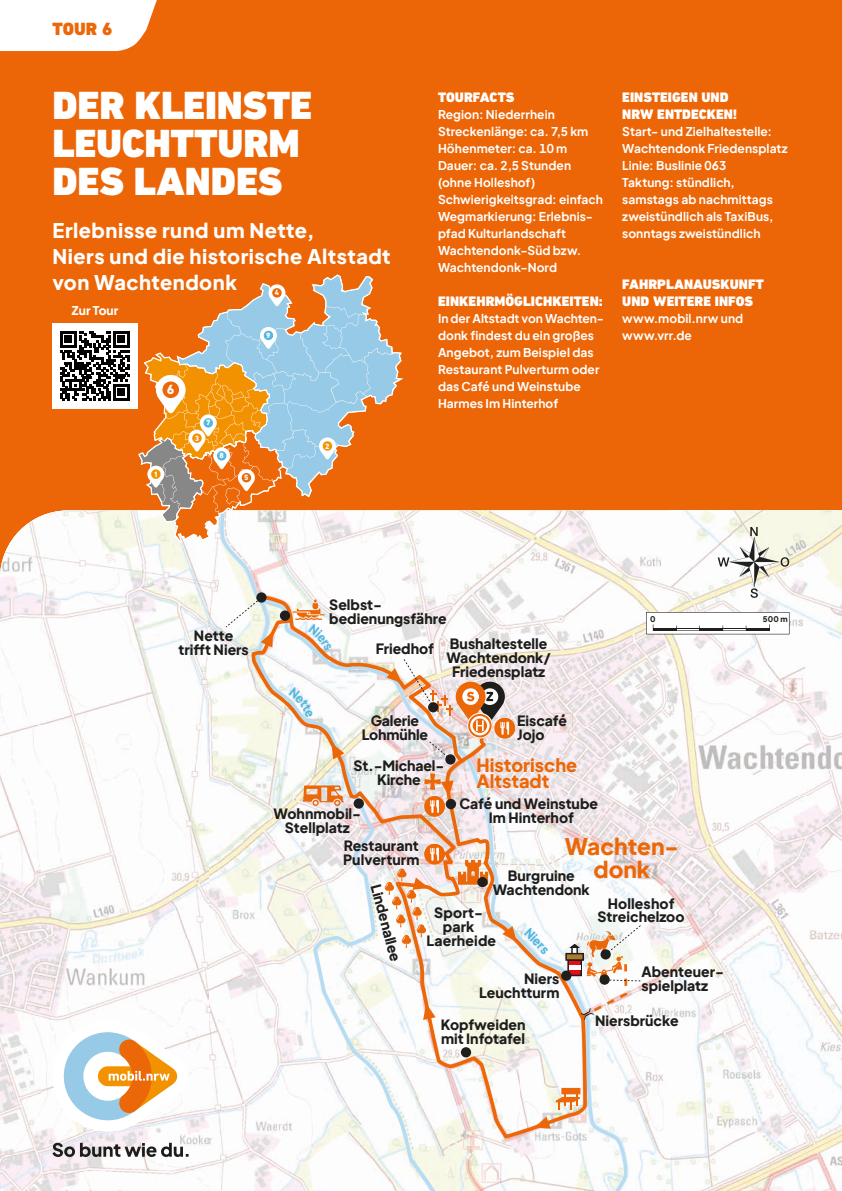
<style>
.page{position:relative;width:842px;height:1191px;background:#fff}
.page>*{position:absolute;margin:0;border:0;box-sizing:border-box;transform-origin:0 0}
.t1{font:900 40px/38px "DIN Next LT Pro";letter-spacing:-.005em;color:#fff}
.t2{font:800 22.6px/23.5px "Plus Jakarta Sans";color:#ec6708;text-align:center}
.t3{font:800 20px/26px "Plus Jakarta Sans";letter-spacing:.025em;color:#fff}
.t4{font:800 18.1px/15.8px "Plus Jakarta Sans";color:#ec6708}
.t5{font:900 18px "DIN Next LT Pro";color:#ec6708}
.t6{font:800 14px/14px "Plus Jakarta Sans";color:#1d1d1b;text-align:center}
.t7{font:900 14px/17px "DIN Next LT Pro";letter-spacing:.005em;color:#fff}
.t8{font:800 13.5px "DIN Next LT Pro";color:#fff}
.t9{font:800 12.7px "Plus Jakarta Sans";color:#50b6e0;scale:.9 1}
.t10{font:700 12px/17px "Plus Jakarta Sans";letter-spacing:.005em;color:#fff}
.t11{font:800 12px "Plus Jakarta Sans";letter-spacing:.01em;color:#fff}
.t12{font:800 7.8px "Plus Jakarta Sans";color:#1f1f1d}
.t13{font:800 7.7px "DIN Next LT Pro";color:#fff}
</style>
<div class="page">
<div style="left:0;top:0;width:842px;height:510px;background:#ec6608"></div>
<img style="left:628px;top:510px;width:42px;height:102px">
<img style="left:670px;top:510px;width:172px;height:681px">
<img style="left:628px;top:621px;width:43px;height:32px">
<img style="left:628px;top:653px;width:43px;height:36px">
<img style="left:628px;top:689px;width:43px;height:36px">
<img style="left:628px;top:725px;width:43px;height:36px">
<img style="left:628px;top:761px;width:43px;height:179px">
<img style="left:651px;top:940px;width:20px;height:35px">
<img style="left:628px;top:975px;width:43px;height:180px">
<img style="left:628px;top:1155px;width:43px;height:36px">
<img style="left:0;top:510px;width:208px;height:681px">
<img style="left:208px;top:542px;width:12px;height:645px">
<svg style="left:220px;top:510px;width:408px;height:681px"></svg>
<svg style="left:256px;top:1138px;width:188px;height:53px"></svg>
<svg style="left:252px;top:594px;width:335px;height:544px"></svg>
<svg style="left:502px;top:926px;width:15px;height:16px"></svg>
<svg style="left:534px;top:1116px;width:17px;height:12px"></svg>
<svg style="left:423px;top:1003px;width:13px;height:17px"></svg>
<svg style="left:331px;top:743px;width:13px;height:16px"></svg>
<svg style="left:226px;top:598px;width:47px;height:49px"></svg>
<svg style="left:556px;top:1087px;width:24px;height:22px"></svg>
<div style="left:256px;top:592px;width:11px;height:10px;background:#1f1f1d;border-radius:50%"></div>
<div style="left:445px;top:754px;width:11px;height:10px;background:#1f1f1d;border-radius:50%"></div>
<svg style="left:446px;top:799px;width:10px;height:10px"></svg>
<div style="left:280px;top:610px;width:10px;height:11px;background:#1f1f1d;border-radius:50%"></div>
<svg style="left:303px;top:785px;width:40px;height:21px"></svg>
<div style="left:354px;top:798px;width:10px;height:10px;background:#1f1f1d;border-radius:50%"></div>
<svg style="left:561px;top:970px;width:10px;height:10px"></svg>
<div style="left:461px;top:1047px;width:10px;height:10px;background:#1f1f1d;border-radius:50%"></div>
<svg style="left:458px;top:860px;width:30px;height:24px"></svg>
<svg style="left:565px;top:925px;width:76px;height:94px"></svg>
<div style="left:600px;top:949px;width:11px;height:10px;background:#1f1f1d;border-radius:50%"></div>
<div style="left:477px;top:877px;width:11px;height:10px;background:#1f1f1d;border-radius:50%"></div>
<svg style="left:424px;top:773px;width:30px;height:43px"></svg>
<svg style="left:385px;top:844px;width:60px;height:103px"></svg>
<svg style="left:386px;top:659px;width:129px;height:103px"></svg>
<svg style="left:646px;top:612px;width:143px;height:22px"></svg>
<hr style="left:653px;top:628px;width:23px;height:2px;background:#1f1f1d">
<hr style="left:700px;top:628px;width:23px;height:2px;background:#1f1f1d">
<hr style="left:746px;top:628px;width:23px;height:2px;background:#1f1f1d">
<hr style="left:653px;top:628px;width:116px;height:1px;background:#1f1f1d">
<svg style="left:718px;top:527px;width:71px;height:71px"></svg>
<svg style="left:52px;top:1020px;width:137px;height:111px"></svg>
<svg style="left:52px;top:1142px;width:137px;height:15px"></svg>
<div style="left:52px;top:323px;width:85px;height:85px;background:#fff"></div>
<svg style="left:60px;top:331px;width:70px;height:70px"></svg>
<hr style="left:113px;top:398px;width:17px;height:3px;background:#020203">
<div style="left:118px;top:389px;width:7px;height:7px;background:#020203"></div>
<svg style="left:0;top:0;width:158px;height:51px"></svg>
<svg style="left:139px;top:275px;width:262px;height:266px"></svg>
<svg style="left:289px;top:687px;width:24px;height:30px"></svg>
<svg style="left:293px;top:599px;width:39px;height:52px"></svg>
<svg style="left:524px;top:928px;width:12px;height:12px"></svg>
<h3 class="t5" style="left:52px;top:18px;width:61px">TOUR 6</h3>
<h1 class="t1" style="left:52px;top:87px;width:261px">DER KLEINSTE<br>LEUCHTTURM<br>DES LANDES</h1>
<h3 class="t3" style="left:52px;top:216px;width:340px">Erlebnisse rund um Nette,<br>Niers und die historische Altstadt von Wachtendonk</h3>
<p class="t13" style="left:275px;top:288px;width:6px">4</p>
<p class="t11" style="left:72px;top:299px;width:48px">Zur Tour</p>
<p class="t8" style="left:167px;top:382px;width:9px">6</p>
<p class="t13" style="left:154px;top:469px;width:6px">1</p>
<p class="t13" style="left:206px;top:418px;width:6px">7</p>
<p class="t13" style="left:195px;top:433px;width:6px">3</p>
<p class="t13" style="left:219px;top:451px;width:6px">8</p>
<p class="t13" style="left:266px;top:331px;width:6px">9</p>
<p class="t13" style="left:244px;top:473px;width:6px">5</p>
<p class="t13" style="left:325px;top:441px;width:6px">2</p>
<p class="t7" style="left:438px;top:89px;width:78px">TOURFACTS</p>
<p class="t10" style="left:438px;top:105px;width:166px">Region: Niederrhein<br>Streckenlänge: ca. 7,5 km<br>Höhenmeter: ca. 10 m<br>Dauer: ca. 2,5 Stunden (ohne Holleshof)<br>Schwierigkeitsgrad: einfach<br>Wegmarkierung: Erlebnis&shy;pfad Kulturlandschaft<br>Wachtendonk-Süd bzw.<br>Wachtendonk-Nord</p>
<p class="t7" style="left:438px;top:293px;width:166px">EINKEHR MÖGLICHKEITEN:</p>
<p class="t10" style="left:438px;top:309px;width:168px">In der Altstadt von Wach ten&shy;donk findest du ein großes<br>Angebot, zum Beispiel das<br>Restaurant Pulverturm oder das Café und Weinstube<br>Harmes Im Hinterhof</p>
<p class="t7" style="left:622px;top:89px;width:117px">EINSTEIGEN UND<br>NRW ENTDECKEN!</p>
<p class="t10" style="left:622px;top:122px;width:167px">Start- und Zielhaltestelle:<br>Wachtendonk Friedensplatz<br>Linie: Buslinie 063<br>Taktung: stündlich, samstags ab nachmittags zweistündlich als TaxiBus, sonntags zweistündlich</p>
<p class="t7" style="left:622px;top:276px;width:143px">FAHRPLANAUSKUNFT<br>UND WEITERE INFOS</p>
<p class="t10" style="left:622px;top:309px;width:123px">www.mobil.nrw und www.vrr.de</p>
<p class="t6" style="left:178px;top:627px;width:72px">Nette trifft Niers</p>
<p class="t6" style="left:329px;top:596px;width:119px;text-align:left">Selbst&shy;bedienungsfähre</p>
<p class="t6" style="left:376px;top:640px;width:60px">Friedhof</p>
<p class="t6" style="left:446px;top:635px;width:106px">Bushaltestelle<br>Wachtendonk/<br>Friedensplatz</p>
<p class="t6" style="left:362px;top:713px;width:68px">Galerie<br>Lohmühle</p>
<p class="t6" style="left:517px;top:712px;width:51px;text-align:left">Eiscafé<br>Jojo</p>
<p class="t6" style="left:354px;top:758px;width:92px">St.-Michael-<br>Kirche</p>
<h3 class="t4" style="left:477px;top:756px;width:102px">Historische<br>Altstadt</h3>
<p class="t6" style="left:273px;top:805px;width:89px">Wohnmobil-<br>Stellplatz</p>
<p class="t6" style="left:460px;top:795px;width:140px">Café und Weinstube<br>Im Hinterhof</p>
<p class="t12" style="left:650px;top:612px;width:7px">0</p>
<p class="t12" style="left:763px;top:612px;width:26px">500 m</p>
<p class="t6" style="left:343px;top:838px;width:78px;text-align:left">Restaurant<br>Pulverturm</p>
<p class="t6" style="left:384px;top:882px;width:80px;rotate:75deg">Lindenallee</p>
<h2 class="t2" style="left:565px;top:832px;width:116px">Wachten&shy;donk</h2>
<p class="t6" style="left:493px;top:867px;width:99px">Burgruine<br>Wachtendonk</p>
<p class="t6" style="left:427px;top:904px;width:71px">Sport&shy;park<br>Laerheide</p>
<p class="t6" style="left:598px;top:895px;width:88px;line-height:13.6px">Holleshof<br>Streichelzoo</p>
<p class="t9" style="left:541px;top:928px;width:24px;rotate:45deg">iers</p>
<p class="t6" style="left:479px;top:971px;width:82px;text-align:right">Niers<br>Leuchtturm</p>
<p class="t6" style="left:441px;top:1016px;width:86px;text-align:left">Kopfweiden mit Infotafel</p>
<p class="t6" style="left:641px;top:963px;width:84px;text-align:left">Abenteuer&shy;spielplatz</p>
<p class="t6" style="left:595px;top:1012px;width:85px">Niersbrücke</p>
</div>
